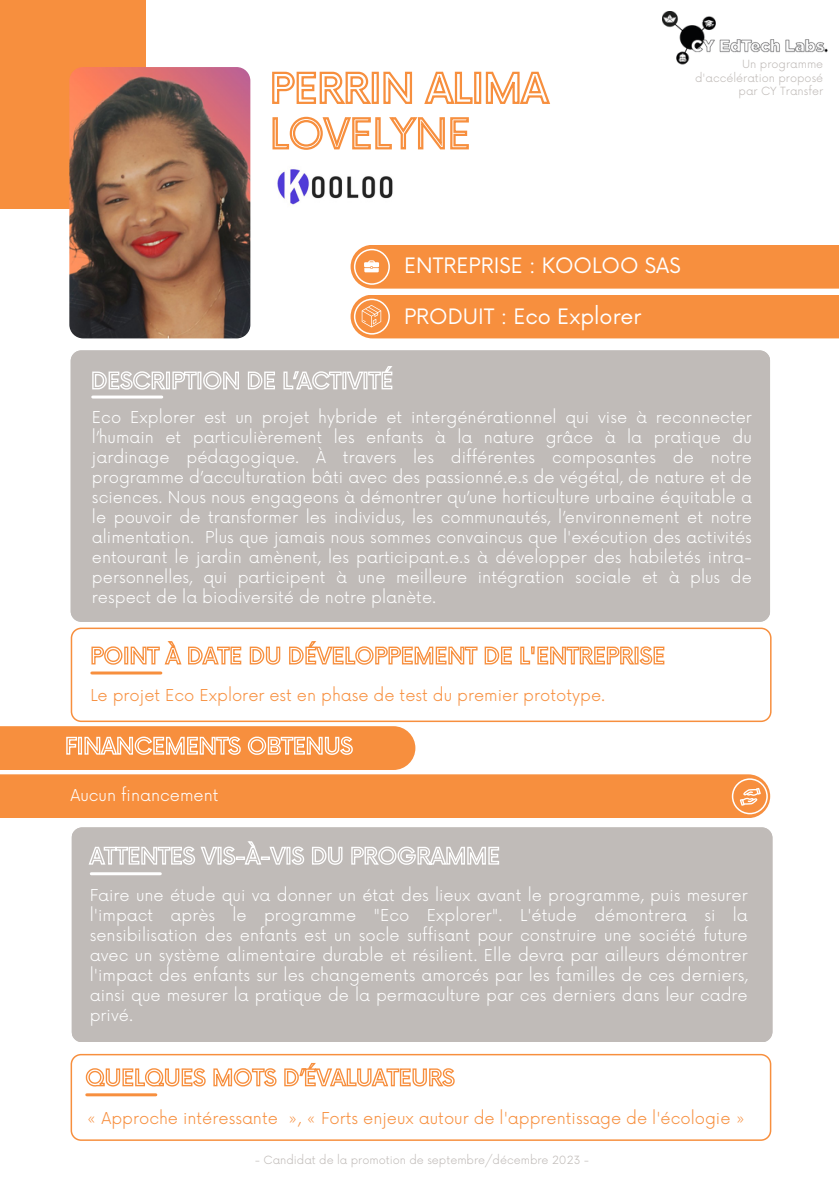
<style>
.page{position:relative;width:839px;height:1191px;background:#fff}
.page>*{position:absolute;margin:0;border:0;box-sizing:border-box;transform-origin:0 0}
.t1{font:20.8px "Now";color:#fff}
.t2{font:300 16px/20px "Now";color:#fff;text-align:justify}
.t3{font:300 16px "Now";color:#f78f3e}
.t4{font:300 11px/13.8px "Now";color:#c0bbb8;text-align:right}
</style>
<div class="page">
<div style="left:0;top:0;width:145px;height:209px;background:#f78f3e"></div>
<img style="left:69px;top:67px;width:181px;height:271px;border-radius:14px">
<div style="left:71px;top:350px;width:699px;height:272px;background:#c0bbb8"></div>
<hr style="left:93px;top:396px;width:69px;height:3px;background:#fff">
<svg style="left:71px;top:628px;width:700px;height:94px"></svg>
<div style="left:72px;top:827px;width:700px;height:215px;background:#c0bbb8"></div>
<svg style="left:88px;top:841px;width:412px;height:25px"></svg>
<hr style="left:92px;top:672px;width:69px;height:3px;background:#f78f3e">
<hr style="left:91px;top:872px;width:69px;height:3px;background:#fff">
<svg style="left:71px;top:1054px;width:700px;height:87px"></svg>
<hr style="left:87px;top:1093px;width:69px;height:3px;background:#f78f3e">
<svg style="left:272px;top:71px;width:278px;height:33px"></svg>
<img style="left:662px;top:11px;width:166px;height:54px">
<div style="left:350px;top:245px;width:488px;height:44px;background:#f78f3e"></div>
<div style="left:350px;top:295px;width:488px;height:43px;background:#f78f3e"></div>
<img style="left:277px;top:169px;width:116px;height:36px">
<svg style="left:91px;top:365px;width:302px;height:26px"></svg>
<svg style="left:272px;top:116px;width:197px;height:34px"></svg>
<svg style="left:91px;top:640px;width:574px;height:26px"></svg>
<svg style="left:85px;top:1062px;width:370px;height:28px"></svg>
<svg style="left:0;top:726px;width:770px;height:92px"></svg>
<p class="t4" style="left:695px;top:57px;width:130px">Un programme d'accélération proposé par CY Transfer</p>
<p class="t1" style="left:404px;top:254px;width:278px">ENTREPRISE : KOOLOO SAS</p>
<p class="t1" style="left:404px;top:305px;width:239px">PRODUIT : Eco Explorer</p>
<p class="t2" style="left:92px;top:408px;width:661px">Eco Explorer est un projet hybride et intergénérationnel qui vise à reconnecter l’humain et particulièrement les enfants à la nature grâce à la pratique du jardinage pédagogique. À travers les différentes composantes de notre programme d’acculturation bâti avec des passionné.e.s de végétal, de nature et de sciences. Nous nous engageons à démontrer qu’une horticulture urbaine équitable a le pouvoir de transformer les individus, les communautés, l’environnement et notre alimentation. Plus que jamais nous sommes convaincus que l'exécution des activités entourant le jardin amènent, les participant.e.s à développer des habiletés intra&shy;personnelles, qui participent à une meilleure intégration sociale et à plus de respect de la biodiversité de notre planète.</p>
<p class="t3" style="left:90px;top:686px;width:516px">Le projet Eco Explorer est en phase de test du premier prototype.</p>
<p class="t2" style="left:70px;top:786px;width:149px">Aucun financement</p>
<p class="t2" style="left:90px;top:886px;width:659px">Faire une étude qui va donner un état des lieux avant le programme, puis mesurer l'impact après le programme "Eco Explorer". L'étude démontrera si la sensibilisation des enfants est un socle suffisant pour construire une société future avec un système alimentaire durable et résilient. Elle devra par ailleurs démontrer l'impact des enfants sur les changements amorcés par les familles de ces derniers, ainsi que mesurer la pratique de la permaculture par ces derniers dans leur cadre privé.</p>
<p class="t3" style="left:86px;top:1110px;width:660px">« Approche intéressante », « Forts enjeux autour de l'apprentissage de l'écologie »</p>
<p class="t4" style="left:255px;top:1154px;width:336px">- Candidat de la promotion de septembre/décembre 2023 -</p>
</div>
